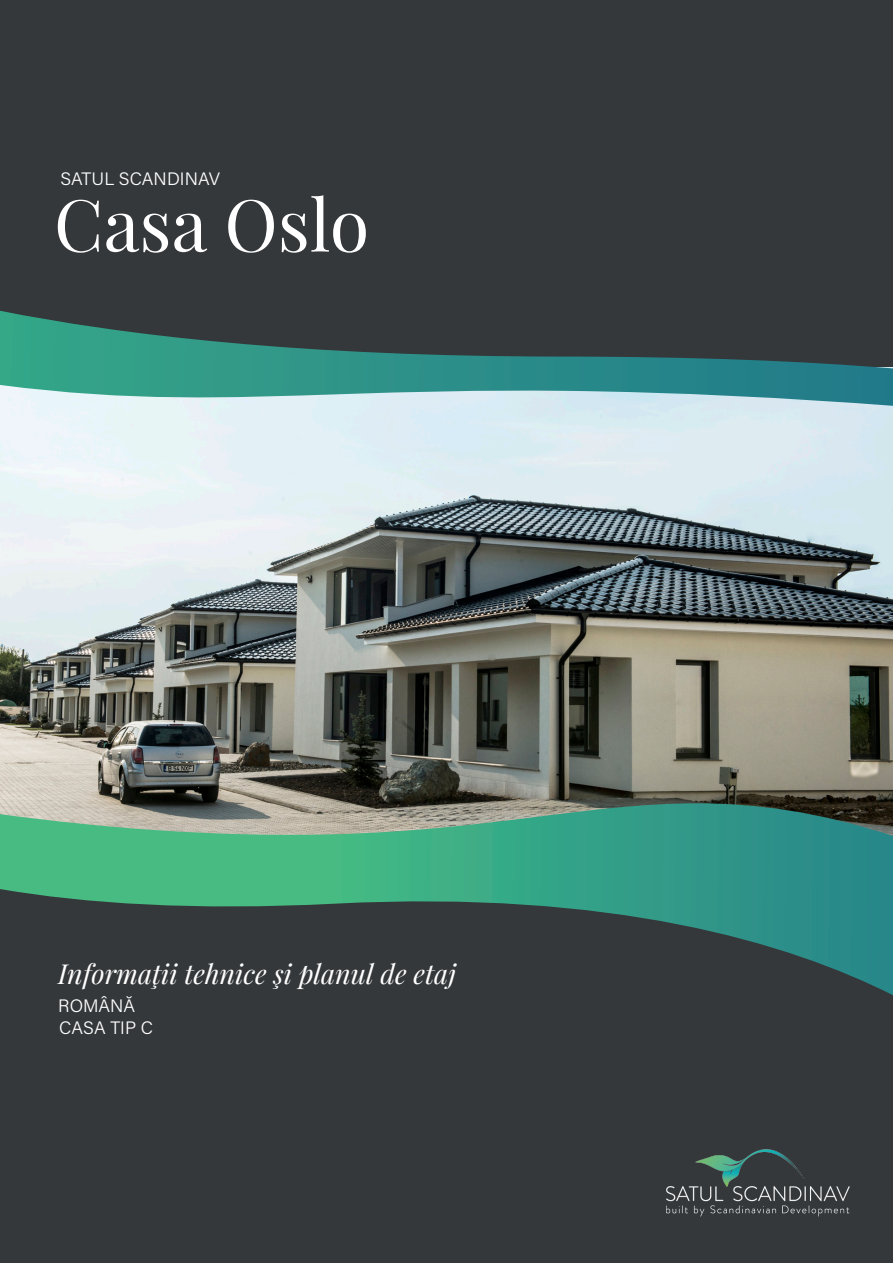
<style>
.page{position:relative;width:893px;height:1263px;background:#35383b}
.page>*{position:absolute;margin:0;border:0;box-sizing:border-box;transform-origin:0 0}
.t1{font:72px "Playfair Display";color:#fff}
.t2{font:italic 27px "Playfair Display";color:#fff}
.t3{font:300 18px "Acumin Pro";color:#fff}
</style>
<div class="page">
<img style="left:666px;top:1149px;width:184px;height:68px">
<img style="left:0;top:406px;width:893px;height:397px">
<svg style="left:0;top:803px;width:893px;height:192px"></svg>
<svg style="left:0;top:311px;width:893px;height:95px"></svg>
<p class="t3" style="left:60px;top:166px;width:161px">SATUL SCANDINAV</p>
<p class="t1" style="left:54px;top:180px;width:317px">Casa Oslo</p>
<p class="t2" style="left:58px;top:955px;width:399px">Informaţii tehnice şi planul de etaj</p>
<p class="t3" style="left:59px;top:1015px;width:95px">CASA TIP C</p>
<p class="t3" style="left:58px;top:993px;width:79px">ROMÂNĂ</p>
</div>
